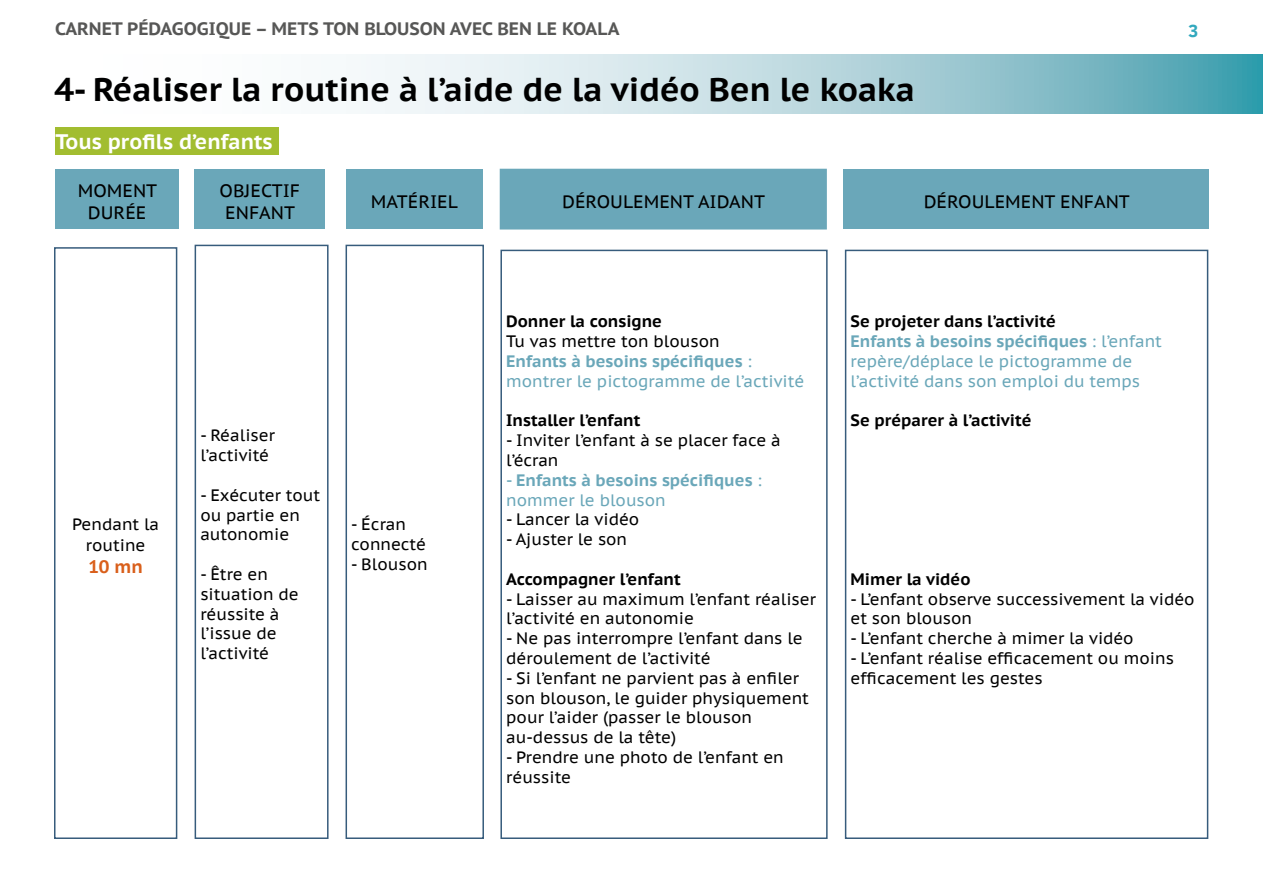
<style>
.page{position:relative;width:1263px;height:893px;background:#fff}
.page>*{position:absolute;margin:0;border:0;box-sizing:border-box;transform-origin:0 0}
.t1{font:700 33px "PT Sans Caption";color:#000}
.t2{font:700 21px "PT Sans Caption";color:#fff}
.t3{font:18px/21.6px "PT Sans Caption";color:#000;text-align:center}
.t4{font:700 18px "PT Sans Caption";color:#575756}
.t5{font:700 18px "PT Sans Caption";color:#d95f1b}
.t6{font:700 18px "Clear Sans";color:#33a9be}
.t7{font:16.5px/19.8px "PT Sans Caption";color:#000}
.t8{font:16.5px/19.8px "PT Sans Caption";color:#6aa7b9}
.t9{font:700 16.5px "PT Sans Caption";color:#000}
.t10{font:700 16.5px/19.8px "PT Sans Caption";color:#6aa7b9}
.s1{color:#000}
.s2{font-weight:700}
.s3{font-weight:400}
.s4{font-weight:700;color:#000}
</style>
<div class="page">
<div style="left:56px;top:128px;width:223px;height:27px;background:#a2bd30"></div>
<div style="left:56px;top:169px;width:123px;height:60px;background:#6aa7b9"></div>
<div style="left:54px;top:247px;width:123px;height:592px;border:2px solid #375c7c"></div>
<div style="left:195px;top:169px;width:130px;height:60px;background:#6aa7b9"></div>
<div style="left:195px;top:245px;width:134px;height:594px;border:2px solid #375c7c"></div>
<div style="left:346px;top:169px;width:136px;height:60px;background:#6aa7b9"></div>
<div style="left:346px;top:245px;width:138px;height:594px;border:2px solid #375c7c"></div>
<div style="left:500px;top:169px;width:326px;height:60px;background:#6aa7b9"></div>
<div style="left:500px;top:169px;width:327px;height:61px;border:2px solid #6aa7b9"></div>
<div style="left:500px;top:250px;width:328px;height:589px;border:2px solid #375c7c"></div>
<div style="left:844px;top:169px;width:365px;height:60px;background:#6aa7b9"></div>
<div style="left:845px;top:250px;width:363px;height:589px;border:2px solid #375c7c"></div>
<svg style="left:361px;top:54px;width:902px;height:60px;background:#aed3da"></svg>
<p class="t4" style="left:55px;top:17px;width:566px">CARNET PÉDAGOGIQUE – METS TON BLOUSON AVEC BEN LE KOALA</p>
<h1 class="t1" style="left:54px;top:67px;width:862px">4- Réaliser la routine à l’aide de la vidéo Ben le koaka</h1>
<p class="t2" style="left:56px;top:128px;width:219px">Tous profils d’enfants</p>
<p class="t3" style="left:78px;top:180px;width:81px">MOMENT<br>DURÉE</p>
<p class="t3" style="left:220px;top:180px;width:82px">OBJECTIF<br>ENFANT</p>
<p class="t3" style="left:371px;top:191px;width:89px">MATÉRIEL</p>
<p class="t3" style="left:562px;top:191px;width:204px">DÉROULEMENT AIDANT</p>
<p class="t3" style="left:924px;top:191px;width:208px">DÉROULEMENT ENFANT</p>
<p class="t6" style="left:1188px;top:18px;width:12px">3</p>
<p class="t7" style="left:72px;top:513px;width:89px;line-height:21.6px;text-align:center">Pendant la routine</p>
<p class="t5" style="left:88px;top:555px;width:56px">10 mn</p>
<p class="t7" style="left:200px;top:425px;width:76px">- Réaliser l’activité</p>
<p class="t7" style="left:200px;top:485px;width:121px">- Exécuter tout ou partie en autonomie</p>
<p class="t7" style="left:200px;top:564px;width:100px">- Être en situation de réussite à l’issue de l’activité</p>
<p class="t7" style="left:351px;top:514px;width:76px">- Écran connecté</p>
<p class="t7" style="left:351px;top:554px;width:78px">- Blouson</p>
<p class="t9" style="left:506px;top:311px;width:157px">Donner la consigne</p>
<p class="t8" style="left:506px;top:331px;width:299px"><span class="s1">Tu vas mettre ton blouson<br></span><span class="s2">Enfants à besoins spécifiques</span> : montrer le pictogramme de l’activité</p>
<p class="t9" style="left:506px;top:410px;width:136px">Installer l’enfant</p>
<p class="t7" style="left:506px;top:430px;width:276px">- Inviter l’enfant à se placer face à l’écran</p>
<p class="t10" style="left:506px;top:470px;width:257px"><span class="s3">-</span> Enfants à besoins spécifiques <span class="s3">: nommer le blouson</span></p>
<p class="t7" style="left:506px;top:509px;width:134px">- Lancer la vidéo</p>
<p class="t7" style="left:506px;top:529px;width:122px">- Ajuster le son</p>
<p class="t9" style="left:506px;top:568px;width:176px">Accompagner l’enfant</p>
<p class="t7" style="left:506px;top:588px;width:311px">- Laisser au maximum l’enfant réaliser l’activité en autonomie</p>
<p class="t7" style="left:506px;top:628px;width:298px">- Ne pas interrompre l’enfant dans le déroulement de l’activité</p>
<p class="t7" style="left:506px;top:668px;width:304px">- Si l’enfant ne parvient pas à enfiler son blouson, le guider physiquement pour l’aider (passer le blouson au-dessus de la tête)</p>
<p class="t7" style="left:506px;top:747px;width:279px">- Prendre une photo de l’enfant en réussite</p>
<p class="t8" style="left:851px;top:311px;width:313px"><span class="s4">Se projeter dans l’activité<br></span><span class="s2">Enfants à besoins spécifiques</span> : l’enfant repère/déplace le pictogramme de l’activité dans son emploi du temps</p>
<p class="t9" style="left:851px;top:410px;width:182px">Se préparer à l’activité</p>
<p class="t9" style="left:851px;top:568px;width:121px">Mimer la vidéo</p>
<p class="t7" style="left:851px;top:588px;width:345px">- L’enfant observe successivement la vidéo et son blouson</p>
<p class="t7" style="left:851px;top:628px;width:285px">- L’enfant cherche à mimer la vidéo</p>
<p class="t7" style="left:851px;top:648px;width:325px">- L’enfant réalise efficacement ou moins efficacement les gestes</p>
</div>
